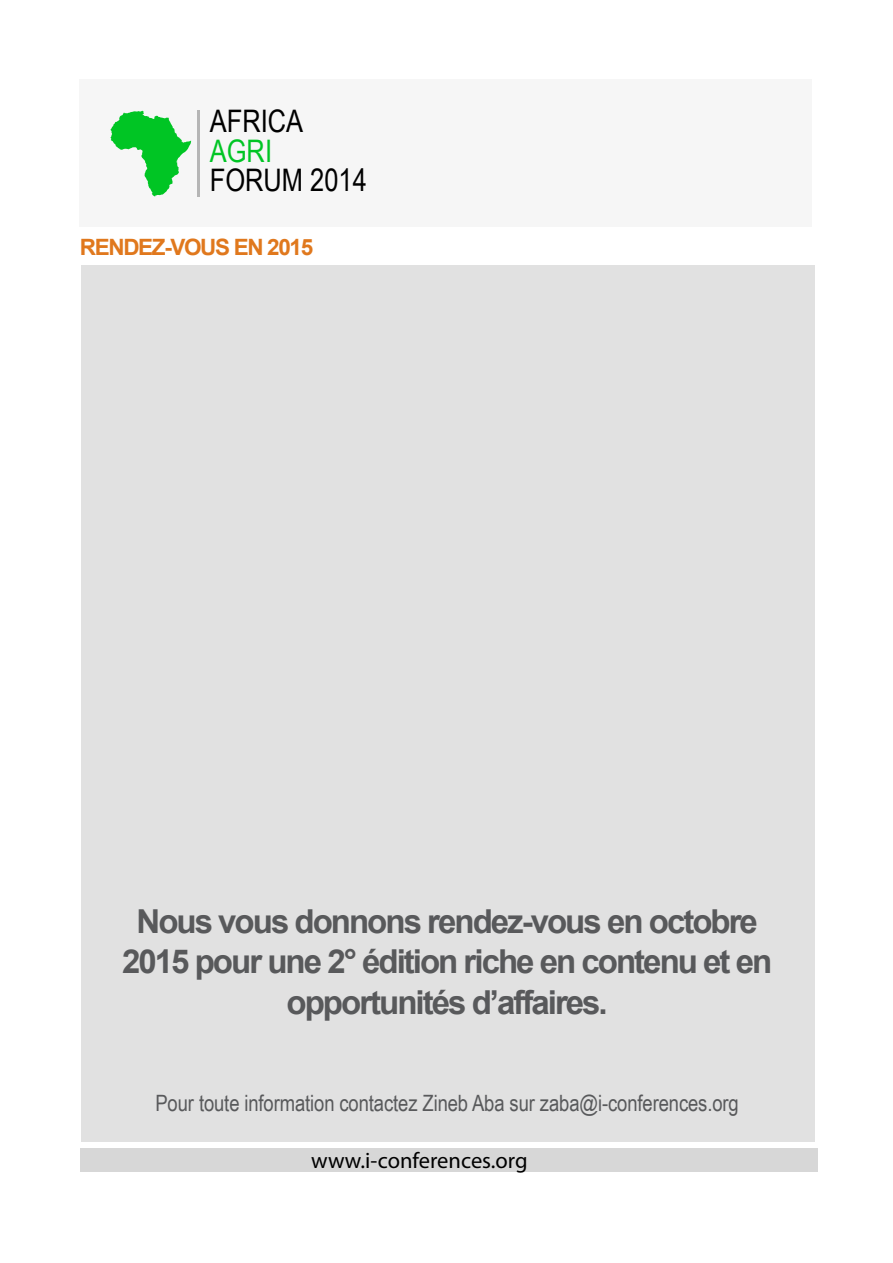
<style>
.page{position:relative;width:893px;height:1263px;background:#fff}
.page>*{position:absolute;margin:0;border:0;box-sizing:border-box;transform-origin:0 0}
.t1{font:700 33px/40.5px "Arial";letter-spacing:-.06em;color:#58595b;text-align:center}
.t2{font:31.05px "Arial Narrow";color:#000}
.t3{font:31.05px "Arial Narrow";color:#00c524}
.t4{font:22.5px "Arial Narrow";letter-spacing:-.005em;color:#58595b}
.t5{font:22.5px "Myriad Pro";color:#000}
.t6{font:700 22.5px "Arial";letter-spacing:-.06em;color:#e0781d}
</style>
<div class="page">
<div style="left:79px;top:79px;width:732px;height:148px;background:#f6f6f6"></div>
<svg style="left:110px;top:111px;width:81px;height:86px"></svg>
<hr style="left:197px;top:110px;width:3px;height:87px;background:#666">
<div style="left:81px;top:265px;width:733px;height:876px;background:#e1e1e1"></div>
<div style="left:81px;top:1148px;width:737px;height:23px;background:#d7d7d7"></div>
<p class="t2" style="left:210px;top:98px;width:95px">AFRICA</p>
<p class="t3" style="left:210px;top:128px;width:64px">AGRI</p>
<p class="t2" style="left:210px;top:158px;width:158px">FORUM 2014</p>
<p class="t6" style="left:80px;top:232px;width:235px">RENDEZ-VOUS EN 2015</p>
<p class="t1" style="left:122px;top:902px;width:652px">Nous vous donnons rendez-vous en octobre<br>2015 pour une 2° édition riche en contenu et en opportunités d’affaires.</p>
<p class="t4" style="left:155px;top:1087px;width:585px">Pour toute information contactez Zineb Aba sur zaba@i-conferences.org</p>
<p class="t5" style="left:311px;top:1146px;width:218px">www.i-conferences.org</p>
</div>
